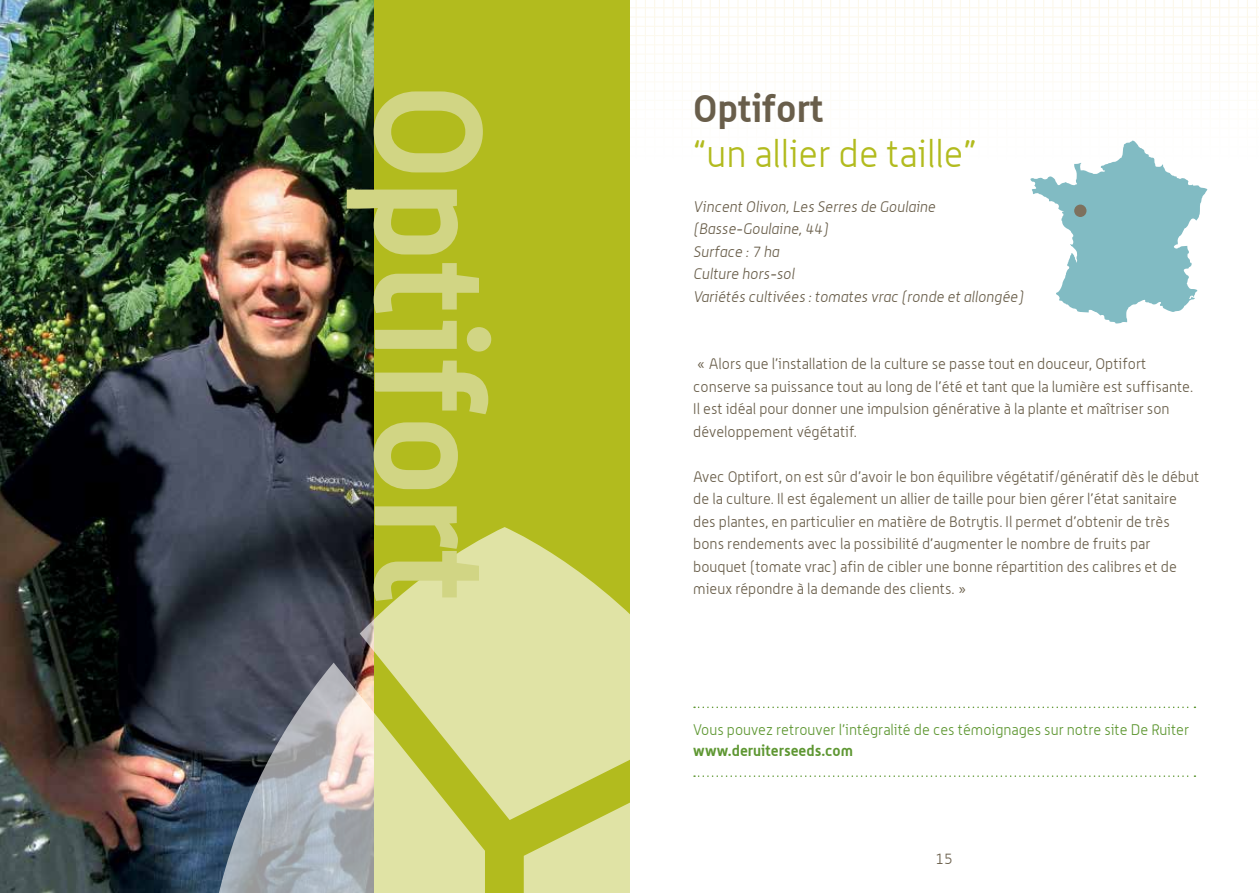
<style>
.page{position:relative;width:1259px;height:893px;background:#fff}
.page>*{position:absolute;margin:0;border:0;box-sizing:border-box;transform-origin:0 0}
.t1{font:700 150px "Alwyn";color:#d1d584}
.t2{font:300 37.5px "Alwyn";color:#b2bb1e}
.t3{font:700 37.5px "Alwyn";color:#695e4a}
.t4{font:300 15px/22.5px "Alwyn";color:#695e4a}
.t5{font:italic 300 15px/22.5px "Alwyn";color:#695e4a}
.t6{font:300 15px "Alwyn";color:#5e9732}
.t7{font:700 15px "Alwyn";color:#5e9732}
</style>
<div class="page">
<img style="left:0;top:0;width:374px;height:893px">
<svg style="left:629px;top:0;width:630px;height:160px"></svg>
<div style="left:374px;top:0;width:255px;height:893px;background:#b2bb1e"></div>
<svg style="left:360px;top:527px;width:354px;height:293px;fill:#e0e3a5"></svg>
<svg style="left:206px;top:663px;width:279px;height:230px;background:#a7ab8d"></svg>
<svg style="left:694px;top:707px;width:501px;height:1px"></svg>
<svg style="left:524px;top:750px;width:671px;height:143px"></svg>
<svg style="left:1030px;top:140px;width:177px;height:184px"></svg>
<div style="left:1074px;top:205px;width:12px;height:12px;background:#7d715e;border-radius:50%"></div>
<h1 class="t1" style="left:522px;top:83px;width:523px;rotate:90deg">Optifort</h1>
<h2 class="t3" style="left:693px;top:85px;width:132px">Optifort</h2>
<h2 class="t2" style="left:693px;top:132px;width:285px">“un allier de taille”</h2>
<p class="t5" style="left:693px;top:195px;width:331px">Vincent Olivon, Les Serres de Goulaine (Basse-Goulaine, 44)<br>Surface : 7 ha<br>Culture hors-sol<br>Variétés cultivées : tomates vrac (ronde et allongée)</p>
<p class="t4" style="left:693px;top:352px;width:501px">« Alors que l’installation de la culture se passe tout en douceur, Optifort conserve sa puissance tout au long de l’été et tant que la lumière est suffisante.<br>Il est idéal pour donner une impulsion générative à la plante et maîtriser son développement végétatif.</p>
<p class="t4" style="left:693px;top:465px;width:507px">Avec Optifort, on est sûr d’avoir le bon équilibre végétatif/génératif dès le début de la culture. Il est également un allier de taille pour bien gérer l’état sanitaire des plantes, en particulier en matière de Botrytis. Il permet d’obtenir de très bons rendements avec la possibilité d’augmenter le nombre de fruits par bouquet (tomate vrac) afin de cibler une bonne répartition des calibres et de mieux répondre à la demande des clients. »</p>
<p class="t6" style="left:693px;top:721px;width:497px">Vous pouvez retrouver l’intégralité de ces témoignages sur notre site De Ruiter</p>
<p class="t7" style="left:693px;top:741px;width:161px">www.deruiterseeds.com</p>
<p class="t4" style="left:935px;top:848px;width:19px">15</p>
</div>
